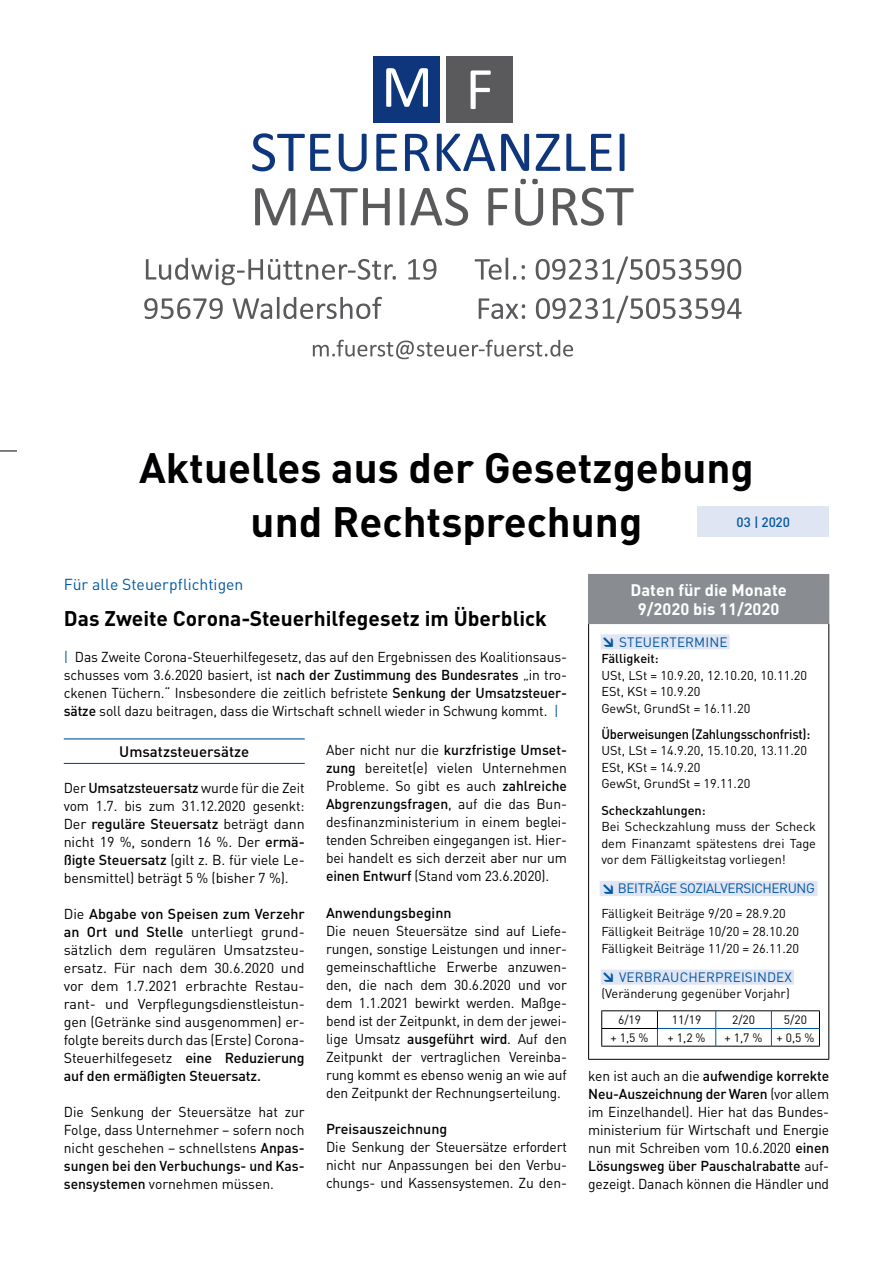
<style>
.page{position:relative;width:893px;height:1263px;background:#fff}
.page>*{position:absolute;margin:0;border:0;box-sizing:border-box;transform-origin:0 0}
.t1{font:700 42px/54px "DIN Pro";color:#000002;text-align:center}
.t2{font:700 21px "DIN Pro";color:#000002}
.t3{font:700 16.5px/19.5px "DIN Pro";color:#fff;text-align:center}
.t4{font:15.75px "DIN Pro";color:#0157a2}
.t5{font:500 15px "DIN Pro";color:#000002}
.t6{font:14.25px/18px "DIN Pro";letter-spacing:-.01em;color:#000002;text-align:justify}
.t7{font:500 14.25px "DIN Pro";color:#000002}
.t8{font:13.5px "DIN Pro";letter-spacing:.01em;color:#0157a2}
.t9{font:500 13.5px "DIN Pro";letter-spacing:-.015em;color:#000002;scale:.95 1}
.t10{font:13.5px "DIN Pro";letter-spacing:-.03em;color:#0157a2}
.t11{font:500 13.5px "DIN Pro";color:#0157a2}
.t12{font:12.75px/16.5px "DIN Pro";color:#000002}
.t13{font:500 12.75px "DIN Pro";color:#000002}
.t14{font:12px "DIN Pro";color:#000002}
.s1{color:#0157a2}
.s2{font-weight:500}
.s3{font-weight:900}
</style>
<div class="page">
<svg style="left:0;top:451px;width:17px;height:1px"></svg>
<div style="left:697px;top:506px;width:132px;height:31px;background:#e0e5f3"></div>
<div style="left:589px;top:574px;width:240px;height:50px;background:#898d91"></div>
<hr style="left:588px;top:624px;width:1px;height:435px;background:#000002">
<hr style="left:828px;top:624px;width:1px;height:435px;background:#000002">
<hr style="left:588px;top:1059px;width:241px;height:1px;background:#000002">
<hr style="left:588px;top:574px;width:241px;height:1px;background:#898d91">
<hr style="left:588px;top:575px;width:1px;height:48px;background:#898d91">
<hr style="left:588px;top:623px;width:241px;height:1px;background:#898d91">
<div style="left:601px;top:634px;width:129px;height:15px;background:#e0e5f3"></div>
<div style="left:600px;top:881px;width:217px;height:15px;background:#e0e5f3"></div>
<div style="left:601px;top:969px;width:193px;height:15px;background:#e0e5f3"></div>
<hr style="left:657px;top:1010px;width:59px;height:1px;background:#000002">
<hr style="left:716px;top:1010px;width:55px;height:1px;background:#000002">
<hr style="left:771px;top:1010px;width:49px;height:1px;background:#000002">
<hr style="left:601px;top:1046px;width:56px;height:1px;background:#000002">
<hr style="left:657px;top:1046px;width:59px;height:1px;background:#000002">
<hr style="left:716px;top:1046px;width:55px;height:1px;background:#000002">
<hr style="left:771px;top:1046px;width:49px;height:1px;background:#000002">
<hr style="left:601px;top:1010px;width:56px;height:1px;background:#000002">
<svg style="left:601px;top:1011px;width:219px;height:35px"></svg>
<hr style="left:601px;top:1028px;width:57px;height:1px;background:#000002">
<hr style="left:64px;top:738px;width:241px;height:1px;background:#0157a2">
<hr style="left:64px;top:763px;width:241px;height:1px;background:#0157a2">
<svg style="left:146px;top:258px;width:250px;height:27px"></svg>
<svg style="left:408px;top:259px;width:28px;height:21px"></svg>
<svg style="left:475px;top:258px;width:41px;height:22px"></svg>
<svg style="left:522px;top:265px;width:3px;height:15px"></svg>
<svg style="left:536px;top:256px;width:205px;height:28px"></svg>
<svg style="left:144px;top:298px;width:79px;height:21px"></svg>
<svg style="left:233px;top:297px;width:149px;height:22px"></svg>
<svg style="left:479px;top:298px;width:46px;height:21px"></svg>
<svg style="left:536px;top:296px;width:206px;height:27px"></svg>
<svg style="left:252px;top:133px;width:79px;height:38px"></svg>
<svg style="left:339px;top:134px;width:28px;height:37px"></svg>
<svg style="left:376px;top:134px;width:21px;height:37px"></svg>
<svg style="left:405px;top:134px;width:25px;height:37px"></svg>
<svg style="left:437px;top:134px;width:58px;height:37px"></svg>
<svg style="left:501px;top:134px;width:28px;height:37px"></svg>
<svg style="left:536px;top:134px;width:24px;height:37px"></svg>
<svg style="left:566px;top:134px;width:46px;height:37px"></svg>
<svg style="left:620px;top:134px;width:4px;height:37px"></svg>
<svg style="left:255px;top:188px;width:40px;height:37px"></svg>
<svg style="left:301px;top:188px;width:89px;height:37px"></svg>
<svg style="left:400px;top:188px;width:4px;height:37px"></svg>
<svg style="left:410px;top:188px;width:58px;height:38px"></svg>
<svg style="left:488px;top:188px;width:20px;height:37px"></svg>
<svg style="left:515px;top:179px;width:28px;height:47px"></svg>
<svg style="left:553px;top:188px;width:81px;height:38px"></svg>
<div style="left:373px;top:56px;width:67px;height:66px;background:#0e367d"></div>
<svg style="left:386px;top:68px;width:42px;height:39px"></svg>
<div style="left:446px;top:56px;width:66px;height:66px;background:#5a5a5d"></div>
<svg style="left:471px;top:70px;width:20px;height:39px"></svg>
<svg style="left:313px;top:340px;width:260px;height:19px"></svg>
<h1 class="t1" style="left:139px;top:439px;width:616px">Aktuelles aus der Gesetzgebung und Rechtsprechung</h1>
<p class="t11" style="left:737px;top:513px;width:55px">03 | 2020</p>
<p class="t4" style="left:64px;top:574px;width:181px">Für alle Steuerpflichtigen</p>
<h2 class="t2" style="left:64px;top:604px;width:485px">Das Zweite Corona-Steuerhilfegesetz im Überblick</h2>
<p class="t6" style="left:64px;top:648px;width:505px"><span class="s1">|</span> Das Zweite Corona-Steuerhilfegesetz, das auf den Ergebnissen des Koalitionsaus&shy;schusses vom 3.6.2020 basiert, ist <span class="s2">nach der Zustimmung des Bundesrates</span> „in tro&shy;ckenen Tüchern.“ Insbesondere die zeitlich befristete <span class="s2">Senkung der Umsatzsteuer&shy;sätze</span> soll dazu beitragen, dass die Wirtschaft schnell wieder in Schwung kommt. <span class="s1">|</span></p>
<p class="t5" style="left:119px;top:741px;width:132px">Umsatzsteuersätze</p>
<p class="t6" style="left:64px;top:778px;width:242px">Der <span class="s2">Umsatzsteuersatz</span> wurde für die Zeit vom 1.7. bis zum 31.12.2020 gesenkt:<br>Der <span class="s2">reguläre Steuersatz</span> beträgt dann nicht 19 %, sondern 16 %. Der <span class="s2">ermä&shy;ßigte Steuersatz</span> (gilt z. B. für viele Le&shy;bensmittel) beträgt 5 % (bisher 7 %).</p>
<p class="t6" style="left:64px;top:904px;width:242px">Die <span class="s2">Abgabe von Speisen zum Verzehr an Ort und Stelle</span> unterliegt grund&shy;sätzlich dem regulären Umsatzsteu&shy;ersatz. Für nach dem 30.6.2020 und vor dem 1.7.2021 erbrachte Restau&shy;rant- und Verpflegungsdienstleistun&shy;gen (Getränke sind ausgenommen) er&shy;folgte bereits durch das (Erste) Corona-Steuerhilfegesetz <span class="s2">eine Reduzierung auf den ermäßigten Steuersatz.</span></p>
<p class="t6" style="left:64px;top:1102px;width:242px">Die Senkung der Steuersätze hat zur Folge, dass Unternehmer – sofern noch nicht geschehen – schnellstens <span class="s2">Anpas&shy;sungen bei den Verbuchungs- und Kas&shy;sensystemen</span> vornehmen müssen.</p>
<p class="t6" style="left:326px;top:741px;width:242px">Aber nicht nur die <span class="s2">kurzfristige Umset&shy;zung</span> bereitet(e) vielen Unternehmen Probleme. So gibt es auch <span class="s2">zahlreiche Abgrenzungsfragen</span>, auf die das Bun&shy;desfinanzministerium in einem beglei&shy;tenden Schreiben eingegangen ist. Hier&shy;bei handelt es sich derzeit aber nur um <span class="s2">einen Entwurf</span> (Stand vom 23.6.2020).</p>
<p class="t7" style="left:326px;top:903px;width:127px">Anwendungsbeginn</p>
<p class="t6" style="left:326px;top:921px;width:242px">Die neuen Steuersätze sind auf Liefe&shy;rungen, sonstige Leistungen und inner&shy;gemeinschaftliche Erwerbe anzuwen&shy;den, die nach dem 30.6.2020 und vor dem 1.1.2021 bewirkt werden. Maßge&shy;bend ist der Zeitpunkt, in dem der jewei&shy;lige Umsatz <span class="s2">ausgeführt wird</span>. Auf den Zeitpunkt der vertraglichen Vereinba&shy;rung kommt es ebenso wenig an wie auf den Zeitpunkt der Rechnungserteilung.</p>
<p class="t7" style="left:326px;top:1119px;width:123px">Preisauszeichnung</p>
<p class="t6" style="left:326px;top:1137px;width:242px">Die Senkung der Steuersätze erfordert nicht nur Anpassungen bei den Verbu&shy;chungs- und Kassensystemen. Zu den-</p>
<p class="t3" style="left:631px;top:579px;width:158px">Daten für die Monate<br>9/2020 bis 11/2020</p>
<p class="t8" style="left:601px;top:633px;width:128px"><span class="s3">↘</span> STEUERTERMINE</p>
<p class="t13" style="left:601px;top:650px;width:59px">Fälligkeit:</p>
<p class="t12" style="left:601px;top:666px;width:207px">USt, LSt = 10.9.20, 12.10.20, 10.11.20<br>ESt, KSt = 10.9.20<br>GewSt, GrundSt = 16.11.20</p>
<p class="t9" style="left:601px;top:725px;width:221px">Überweisungen (Zahlungsschonfrist):</p>
<p class="t12" style="left:601px;top:742px;width:207px">USt, LSt = 14.9.20, 15.10.20, 13.11.20<br>ESt, KSt = 14.9.20<br>GewSt, GrundSt = 19.11.20</p>
<p class="t13" style="left:601px;top:801px;width:106px">Scheckzahlungen:</p>
<p class="t12" style="left:601px;top:818px;width:216px;text-align:justify">Bei Scheckzahlung muss der Scheck dem Finanzamt spätestens drei Tage vor dem Fälligkeitstag vorliegen!</p>
<p class="t10" style="left:601px;top:879px;width:215px"><span class="s3">↘</span> BEITRÄGE SOZIALVERSICHERUNG</p>
<p class="t12" style="left:601px;top:904px;width:199px;line-height:18px">Fälligkeit Beiträge 9/20 = 28.9.20<br>Fälligkeit Beiträge 10/20 = 28.10.20</p>
<p class="t12" style="left:601px;top:939px;width:199px">Fälligkeit Beiträge 11/20 = 26.11.20</p>
<p class="t8" style="left:601px;top:968px;width:192px"><span class="s3">↘</span> VERBRAUCHERPREISINDEX</p>
<p class="t12" style="left:601px;top:985px;width:190px">(Veränderung gegenüber Vorjahr)</p>
<p class="t14" style="left:618px;top:1012px;width:25px">6/19</p>
<p class="t14" style="left:672px;top:1012px;width:31px">11/19</p>
<p class="t14" style="left:732px;top:1012px;width:25px">2/20</p>
<p class="t14" style="left:784px;top:1012px;width:25px">5/20</p>
<p class="t14" style="left:611px;top:1029px;width:39px">+ 1,5 %</p>
<p class="t14" style="left:668px;top:1029px;width:39px">+ 1,2 %</p>
<p class="t14" style="left:725px;top:1029px;width:91px">+ 1,7 % + 0,5 %</p>
<p class="t6" style="left:588px;top:1066px;width:242px">ken ist auch an die <span class="s2">aufwendige korrekte Neu-Auszeichnung der Waren</span> (vor allem im Einzelhandel). Hier hat das Bundes&shy;ministerium für Wirtschaft und Energie nun mit Schreiben vom 10.6.2020 <span class="s2">einen Lösungsweg über Pauschalrabatte</span> auf&shy;gezeigt. Danach können die Händler und</p>
</div>
